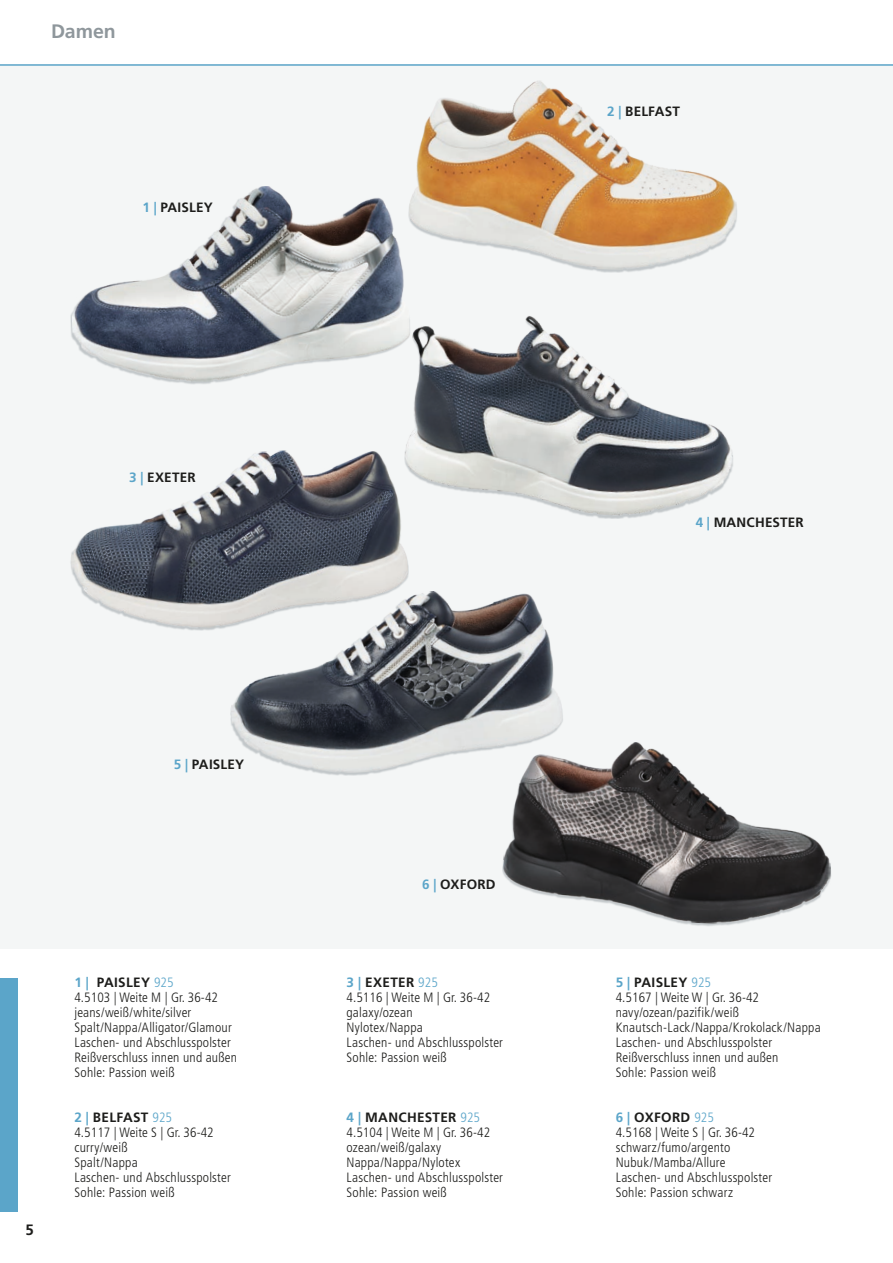
<style>
.page{position:relative;width:893px;height:1263px;background:#fff}
.page>*{position:absolute;margin:0;border:0;box-sizing:border-box;transform-origin:0 0}
.t1{font:700 19.5px "Frutiger LT Pro";color:#8f979c}
.t2{font:700 15px "Frutiger LT Pro";color:#1d1d1b}
.t3{font:300 condensed 13.5px/15px "Frutiger LT Pro";letter-spacing:.015em;color:#1d1d1b}
.t4{font:300 condensed 13.5px "Frutiger LT";letter-spacing:.005em;color:#1d1d1b}
.t5{font:700 13.5px "Frutiger LT Pro";letter-spacing:.02em;color:#1d1d1b}
.s1{color:#5ba5c9}
.s2{font-family:"Frutiger LT";font-weight:300;font-stretch:condensed;color:#5ba5c9}
</style>
<div class="page">
<div style="left:0;top:64px;width:893px;height:884px;background:#f4f6f6"></div>
<hr style="left:0;top:64px;width:893px;height:2px;background:#5ba5c9">
<div style="left:0;top:978px;width:17px;height:234px;background:#5ba5c9"></div>
<img style="left:230px;top:591px;width:333px;height:185px">
<img style="left:501px;top:737px;width:330px;height:189px">
<img style="left:411px;top:81px;width:326px;height:192px">
<img style="left:70px;top:186px;width:341px;height:198px">
<img style="left:398px;top:300px;width:335px;height:219px">
<img style="left:70px;top:444px;width:340px;height:191px">
<h1 class="t1" style="left:51px;top:19px;width:66px">Damen</h1>
<p class="t5" style="left:142px;top:199px;width:72px"><span class="s1">1 |</span> PAISLEY</p>
<p class="t5" style="left:129px;top:469px;width:68px"><span class="s1">3 |</span> EXETER</p>
<p class="t5" style="left:174px;top:756px;width:72px"><span class="s1">5 |</span> PAISLEY</p>
<p class="t2" style="left:26px;top:1220px;width:10px">5</p>
<p class="t5" style="left:74px;top:974px;width:101px"><span class="s1">1 |</span> PAISLEY <span class="s2">925</span></p>
<p class="t4" style="left:74px;top:989px;width:145px">4.5103 | Weite M | Gr. 36-42</p>
<p class="t3" style="left:74px;top:1005px;width:164px">jeans/weiß/white/silver<br>Spalt/Nappa/Alligator/Glamour<br>Laschen- und Abschlusspolster<br>Reißverschluss innen und außen<br>Sohle: Passion weiß</p>
<p class="t5" style="left:74px;top:1109px;width:99px"><span class="s1">2 |</span> BELFAST <span class="s2">925</span></p>
<p class="t4" style="left:74px;top:1124px;width:141px">4.5117 | Weite S | Gr. 36-42</p>
<p class="t3" style="left:74px;top:1140px;width:158px">curry/weiß<br>Spalt/Nappa<br>Laschen- und Abschlusspolster<br>Sohle: Passion weiß</p>
<p class="t5" style="left:422px;top:877px;width:75px"><span class="s1">6 |</span> OXFORD</p>
<p class="t5" style="left:347px;top:974px;width:93px"><span class="s1">3 |</span> EXETER <span class="s2">925</span></p>
<p class="t4" style="left:347px;top:989px;width:145px">4.5116 | Weite M | Gr. 36-42</p>
<p class="t3" style="left:347px;top:1005px;width:158px">galaxy/ozean<br>Nylotex/Nappa<br>Laschen- und Abschlusspolster<br>Sohle: Passion weiß</p>
<p class="t5" style="left:347px;top:1109px;width:135px"><span class="s1">4 |</span> MANCHESTER <span class="s2">925</span></p>
<p class="t4" style="left:347px;top:1124px;width:145px">4.5104 | Weite M | Gr. 36-42</p>
<p class="t3" style="left:347px;top:1140px;width:158px">ozean/weiß/galaxy<br>Nappa/Nappa/Nylotex<br>Laschen- und Abschlusspolster<br>Sohle: Passion weiß</p>
<p class="t5" style="left:607px;top:104px;width:74px"><span class="s1">2 |</span> BELFAST</p>
<p class="t5" style="left:696px;top:514px;width:110px"><span class="s1">4 |</span> MANCHESTER</p>
<p class="t5" style="left:616px;top:974px;width:97px"><span class="s1">5 |</span> PAISLEY <span class="s2">925</span></p>
<p class="t4" style="left:616px;top:989px;width:145px">4.5167 | Weite W | Gr. 36-42</p>
<p class="t3" style="left:616px;top:1005px;width:206px">navy/ozean/pazifik/weiß<br>Knautsch-Lack/Nappa/Krokolack/Nappa<br>Laschen- und Abschlusspolster<br>Reißverschluss innen und außen<br>Sohle: Passion weiß</p>
<p class="t5" style="left:616px;top:1109px;width:100px"><span class="s1">6 |</span> OXFORD <span class="s2">925</span></p>
<p class="t4" style="left:616px;top:1124px;width:141px">4.5168 | Weite S | Gr. 36-42</p>
<p class="t3" style="left:616px;top:1140px;width:158px">schwarz/fumo/argento<br>Nubuk/Mamba/Allure<br>Laschen- und Abschlusspolster<br>Sohle: Passion schwarz</p>
</div>
